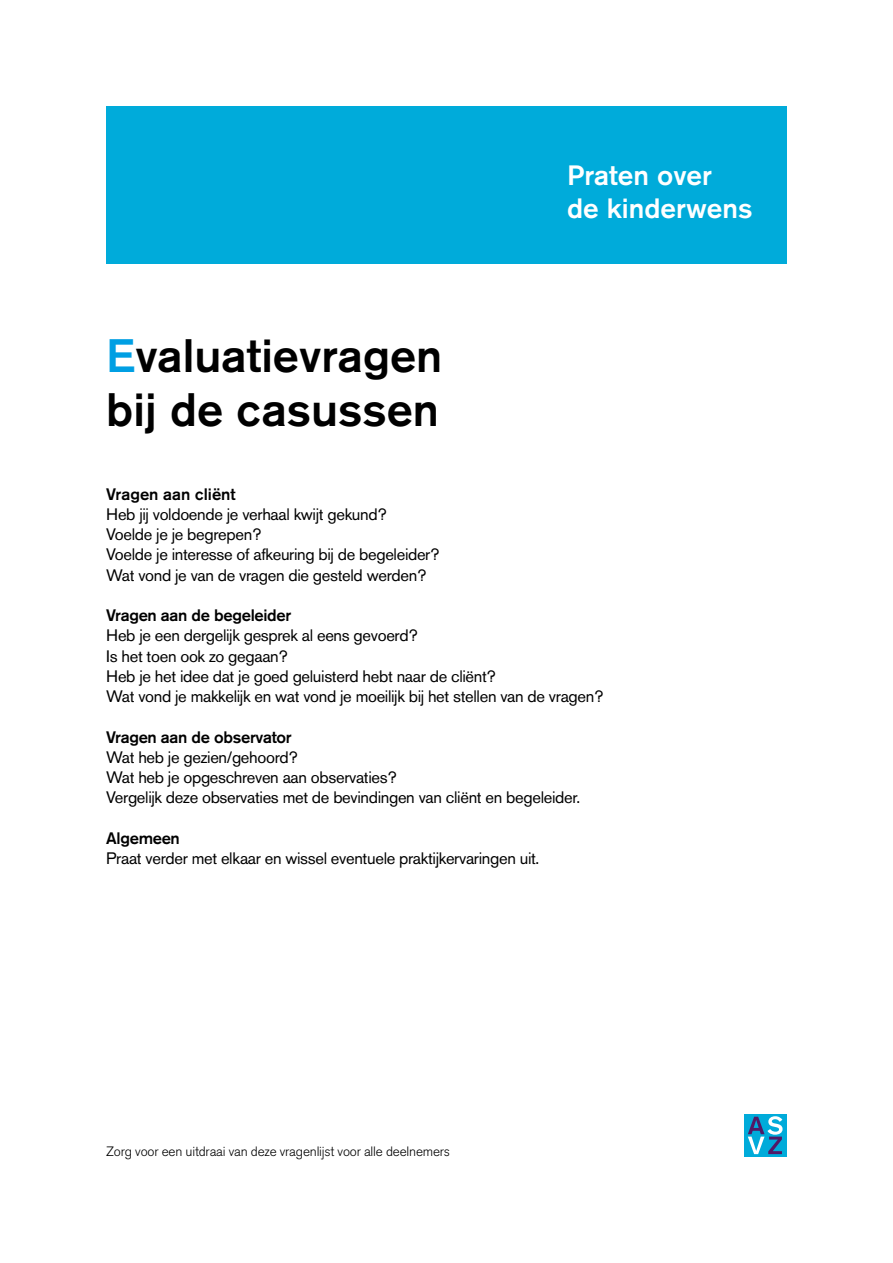
<style>
.page{position:relative;width:893px;height:1263px;background:#fff}
.page>*{position:absolute;margin:0;border:0;box-sizing:border-box;transform-origin:0 0}
.t1{font:500 46.5px/54px "Akzidenz Grotesk BE";color:#000}
.t2{font:500 27.75px/32.8px "Akzidenz Grotesk BE";color:#fff}
.t3{font:16.5px/20.2px "Akzidenz Grotesk BE";letter-spacing:-.02em;color:#000}
.t4{font:500 16.5px "Akzidenz Grotesk BE";letter-spacing:-.02em;color:#000}
.t5{font:500 16.5px "Akzidenz Grotesk BE";color:#000}
.t6{font:300 13.5px "Akzidenz Grotesk BE";letter-spacing:-.015em;color:#000}
.s1{color:#009fe3}
</style>
<div class="page">
<div style="left:744px;top:1114px;width:43px;height:43px;background:#00abda"></div>
<svg style="left:748px;top:1116px;width:35px;height:38px"></svg>
<div style="left:106px;top:106px;width:681px;height:158px;background:#00abda"></div>
<h1 class="t1" style="left:106px;top:328px;width:338px"><span class="s1">E</span>valuatievragen bij de casussen</h1>
<h2 class="t2" style="left:567px;top:158px;width:187px">Praten over<br>de kinderwens</h2>
<p class="t5" style="left:106px;top:484px;width:131px">Vragen aan cliënt</p>
<p class="t3" style="left:106px;top:504px;width:335px">Heb jij voldoende je verhaal kwijt gekund?<br>Voelde je je begrepen?<br>Voelde je interesse of afkeuring bij de begeleider?<br>Wat vond je van de vragen die gesteld werden?</p>
<p class="t4" style="left:106px;top:605px;width:186px">Vragen aan de begeleider</p>
<p class="t3" style="left:106px;top:625px;width:499px">Heb je een dergelijk gesprek al eens gevoerd?<br>Is het toen ook zo gegaan?<br>Heb je het idee dat je goed geluisterd hebt naar de cliënt?<br>Wat vond je makkelijk en wat vond je moeilijk bij het stellen van de vragen?</p>
<p class="t4" style="left:106px;top:727px;width:187px">Vragen aan de observator</p>
<p class="t3" style="left:106px;top:747px;width:475px">Wat heb je gezien/gehoord?<br>Wat heb je opgeschreven aan observaties?<br>Vergelijk deze observaties met de bevindingen van cliënt en begeleider.</p>
<p class="t4" style="left:106px;top:828px;width:75px">Algemeen</p>
<p class="t3" style="left:106px;top:848px;width:435px">Praat verder met elkaar en wissel eventuele praktijkervaringen uit.</p>
<p class="t6" style="left:106px;top:1144px;width:345px">Zorg voor een uitdraai van deze vragenlijst voor alle deelnemers</p>
</div>
